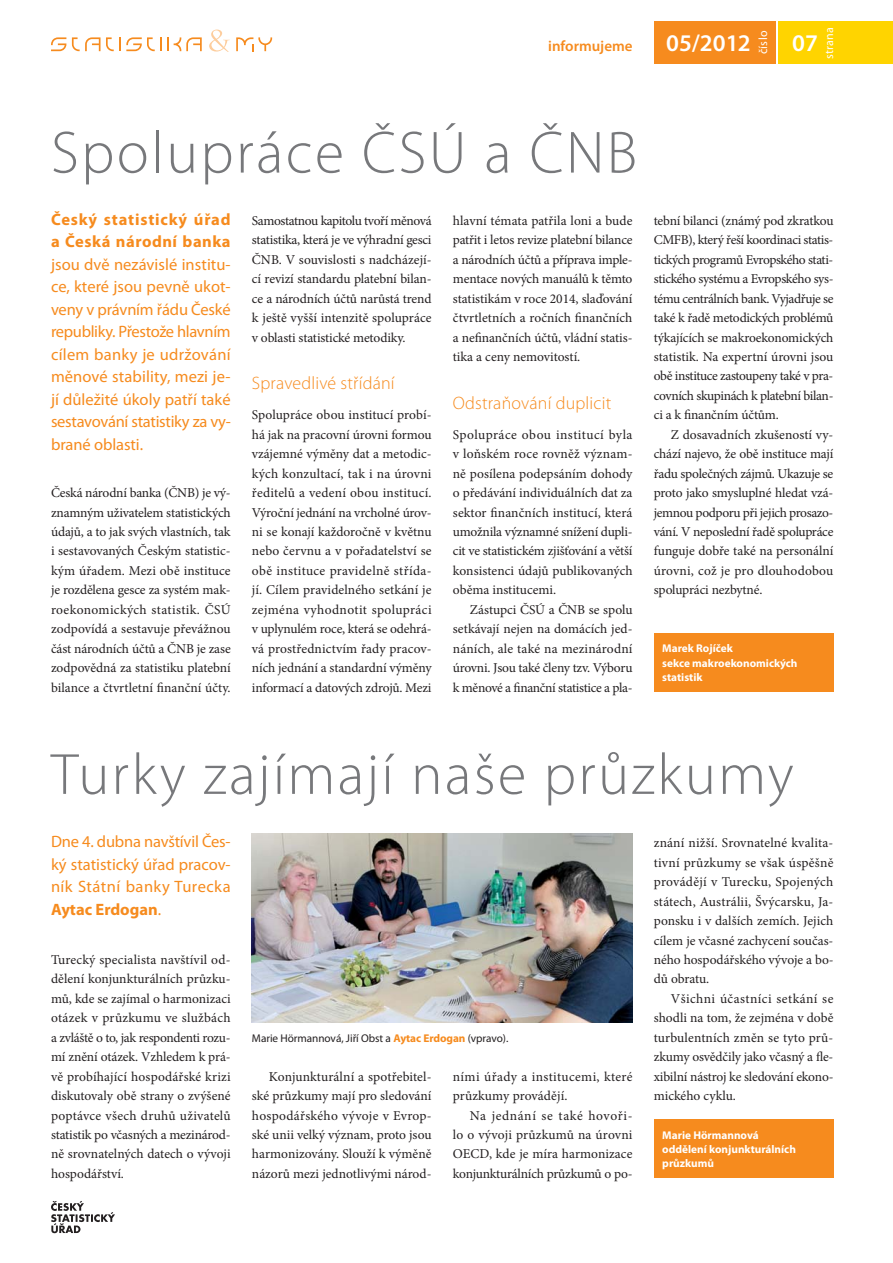
<style>
.page{position:relative;width:893px;height:1263px;background:#fff}
.page>*{position:absolute;margin:0;border:0;box-sizing:border-box;transform-origin:0 0}
.t1{font:300 60px "Myriad Pro";letter-spacing:.04em;color:#77787b}
.t2{font:300 58.5px "Myriad Pro";letter-spacing:.04em;color:#77787b}
.t3{font:600 24px "Myriad Pro";color:#fff}
.t4{font:300 18px "Myriad Pro";letter-spacing:.01em;color:#f68b1e}
.t5{font:16.5px/22.5px "Myriad Pro";color:#f68b1e;text-align:justify}
.t6{font:700 16.5px/22.5px "Myriad Pro";letter-spacing:.04em;color:#f68b1e}
.t7{font:600 15px "Myriad Pro";color:#f68b1e}
.t8{font:13.5px/19.5px "Minion Pro";letter-spacing:-.005em;color:#231f20;text-align:justify}
.t9{font:13.5px/19.5px "Minion Pro";letter-spacing:.02em;color:#231f20}
.t10{font:12px "Myriad Pro";letter-spacing:.02em;color:#fff}
.t11{font:700 11.25px/14.2px "Myriad Pro";color:#fff}
.t12{font:11.25px "Myriad Pro";letter-spacing:-.005em;color:#231f20}
.s1{font-weight:700}
.s2{font-weight:700;color:#f68b1e}
</style>
<div class="page">
<div style="left:654px;top:21px;width:122px;height:43px;background:#f68b1e"></div>
<svg style="left:51px;top:37px;width:15px;height:14px"></svg>
<svg style="left:168px;top:37px;width:34px;height:14px"></svg>
<svg style="left:236px;top:37px;width:36px;height:14px"></svg>
<svg style="left:72px;top:37px;width:89px;height:14px"></svg>
<svg style="left:209px;top:30px;width:21px;height:22px"></svg>
<svg style="left:51px;top:1201px;width:64px;height:32px"></svg>
<div style="left:779px;top:21px;width:114px;height:43px;background:#ffd400"></div>
<div style="left:654px;top:1119px;width:179px;height:59px;background:#f68b1e"></div>
<img style="left:252px;top:833px;width:380px;height:189px">
<div style="left:654px;top:633px;width:179px;height:59px;background:#f68b1e"></div>
<p class="t7" style="left:548px;top:40px;width:86px">informujeme</p>
<h3 class="t3" style="left:792px;top:34px;width:27px">07</h3>
<p class="t10" style="left:825px;top:59px;width:34px;rotate:-90deg">strana</p>
<h3 class="t3" style="left:666px;top:34px;width:86px">05/2012</h3>
<p class="t10" style="left:759px;top:54px;width:25px;rotate:-90deg">číslo</p>
<h1 class="t1" style="left:51px;top:130px;width:588px">Spolupráce ČSÚ a ČNB</h1>
<p class="t6" style="left:51px;top:210px;width:181px">Český statistický úřad a Česká národní banka</p>
<p class="t5" style="left:51px;top:255px;width:181px">jsou dvě nezávislé institu&shy;ce, které jsou pevně ukot&shy;veny v právním řádu České republiky. Přestože hlavním cílem banky je udržování měnové stability, mezi je&shy;jí důležité úkoly patří také sestavování statistiky za vy&shy;brané oblasti.</p>
<p class="t8" style="left:51px;top:484px;width:181px">Česká národní banka (ČNB) je vý&shy;znamným uživatelem statistických údajů, a to jak svých vlastních, tak i sestavovaných Českým statistic&shy;kým úřadem. Mezi obě instituce je rozdělena gesce za systém mak&shy;roekonomických statistik. ČSÚ zodpovídá a sestavuje převážnou část národních účtů a ČNB je zase zodpovědná za statistiku platební bilance a čtvrtletní finanční účty.</p>
<p class="t8" style="left:252px;top:212px;width:181px">Samostatnou kapitolu tvoří měnová statistika, která je ve výhradní gesci ČNB. V souvislosti s nadcházejí&shy;cí revizí standardu platební bilan&shy;ce a národních účtů narůstá trend k ještě vyšší intenzitě spolupráce v oblasti statistické metodiky.</p>
<h3 class="t4" style="left:252px;top:376px;width:144px">Spravedlivé střídání</h3>
<p class="t8" style="left:252px;top:406px;width:181px">Spolupráce obou institucí probí&shy;há jak na pracovní úrovni formou vzájemné výměny dat a metodic&shy;kých konzultací, tak i na úrovni ředitelů a vedení obou institucí.<br>Výroční jednání na vrcholné úrov&shy;ni se konají každoročně v květnu nebo červnu a v pořadatelství se obě instituce pravidelně střída&shy;jí. Cílem pravidelného setkání je zejména vyhodnotit spolupráci v uplynulém roce, která se odehrá&shy;vá prostřednictvím řady pracov&shy;ních jednání a standardní výměny informací a datových zdrojů. Mezi</p>
<p class="t8" style="left:453px;top:212px;width:181px">hlavní témata patřila loni a bude patřit i letos revize platební bilance a národních účtů a příprava imple&shy;mentace nových manuálů k těmto statistikám v roce 2014, slaďování čtvrtletních a ročních finančních a nefinančních účtů, vládní statis&shy;tika a ceny nemovitostí.</p>
<h3 class="t4" style="left:453px;top:396px;width:160px">Odstraňování duplicit</h3>
<p class="t8" style="left:453px;top:426px;width:181px">Spolupráce obou institucí byla v loňském roce rovněž význam&shy;ně posílena podepsáním dohody o předávání individuálních dat za sektor finančních institucí, která umožnila významné snížení dupli&shy;cit ve statistickém zjišťování a větší konsistenci údajů publikovaných oběma institucemi.</p>
<p class="t8" style="left:453px;top:601px;width:181px;text-indent:17px">Zástupci ČSÚ a ČNB se spolu setkávají nejen na domácích jed&shy;náních, ale také na mezinárodní úrovni. Jsou také členy tzv. Výboru k měnové a finanční statistice a pla-</p>
<p class="t8" style="left:654px;top:212px;width:181px">tební bilanci (známý pod zkratkou CMFB), který řeší koordinaci statis&shy;tických programů Evropského stati&shy;stického systému a Evropského sys&shy;tému centrálních bank. Vyjadřuje se také k řadě metodických problémů týkajících se makroekonomických statistik. Na expertní úrovni jsou obě instituce zastoupeny také v pra&shy;covních skupinách k platební bilan&shy;ci a k finančním účtům.</p>
<p class="t8" style="left:654px;top:426px;width:181px;text-indent:17px">Z dosavadních zkušeností vy&shy;chází najevo, že obě instituce mají řadu společných zájmů. Ukazuje se proto jako smysluplné hledat vzá&shy;jemnou podporu při jejich prosazo&shy;vání. V neposlední řadě spolupráce funguje dobře také na personální úrovni, což je pro dlouhodobou spolupráci nezbytné.</p>
<p class="t11" style="left:662px;top:643px;width:137px">Marek Rojíček<br>sekce makroekonomických statistik</p>
<h2 class="t2" style="left:51px;top:752px;width:744px">Turky zajímají naše průzkumy</h2>
<p class="t5" style="left:51px;top:832px;width:181px">Dne 4. dubna navštívil Čes&shy;ký statistický úřad pracov&shy;ník Státní banky Turecka <span class="s1">Aytac Erdogan</span>.</p>
<p class="t8" style="left:51px;top:951px;width:181px">Turecký specialista navštívil od&shy;dělení konjunkturálních průzku&shy;mů, kde se zajímal o harmonizaci otázek v průzkumu ve službách a zvláště o to, jak respondenti rozu&shy;mí znění otázek. Vzhledem k prá&shy;vě probíhající hospodářské krizi diskutovaly obě strany o zvýšené poptávce všech druhů uživatelů statistik po včasných a mezinárod&shy;ně srovnatelných datech o vývoji hospodářství.</p>
<p class="t8" style="left:654px;top:834px;width:181px">znání nižší. Srovnatelné kvalita&shy;tivní průzkumy se však úspěšně provádějí v Turecku, Spojených státech, Austrálii, Švýcarsku, Ja&shy;ponsku i v dalších zemích. Jejich cílem je včasné zachycení součas&shy;ného hospodářského vývoje a bo&shy;dů obratu.</p>
<p class="t8" style="left:654px;top:990px;width:181px;text-indent:17px">Všichni účastníci setkání se shodli na tom, že zejména v době turbulentních změn se tyto prů&shy;zkumy osvědčily jako včasný a fle&shy;xibilní nástroj ke sledování ekono&shy;mického cyklu.</p>
<p class="t11" style="left:662px;top:1129px;width:135px">Marie Hörmannová oddělení konjunkturálních průzkumů</p>
<p class="t12" style="left:252px;top:1034px;width:258px">Marie Hörmannová, Jiří Obst a <span class="s2">Aytac Erdogan</span> (vpravo).</p>
<p class="t8" style="left:252px;top:1068px;width:181px;text-indent:17px">Konjunkturální a spotřebitel&shy;ské průzkumy mají pro sledování hospodářského vývoje v Evrop&shy;ské unii velký význam, proto jsou harmonizovány. Slouží k výměně názorů mezi jednotlivými národ-</p>
<p class="t9" style="left:453px;top:1068px;width:181px">ními úřady a institucemi, které průzkumy provádějí.</p>
<p class="t8" style="left:453px;top:1107px;width:181px;text-indent:17px">Na jednání se také hovoři&shy;lo o vývoji průzkumů na úrovni OECD, kde je míra harmonizace konjunkturálních průzkumů o po-</p>
</div>
